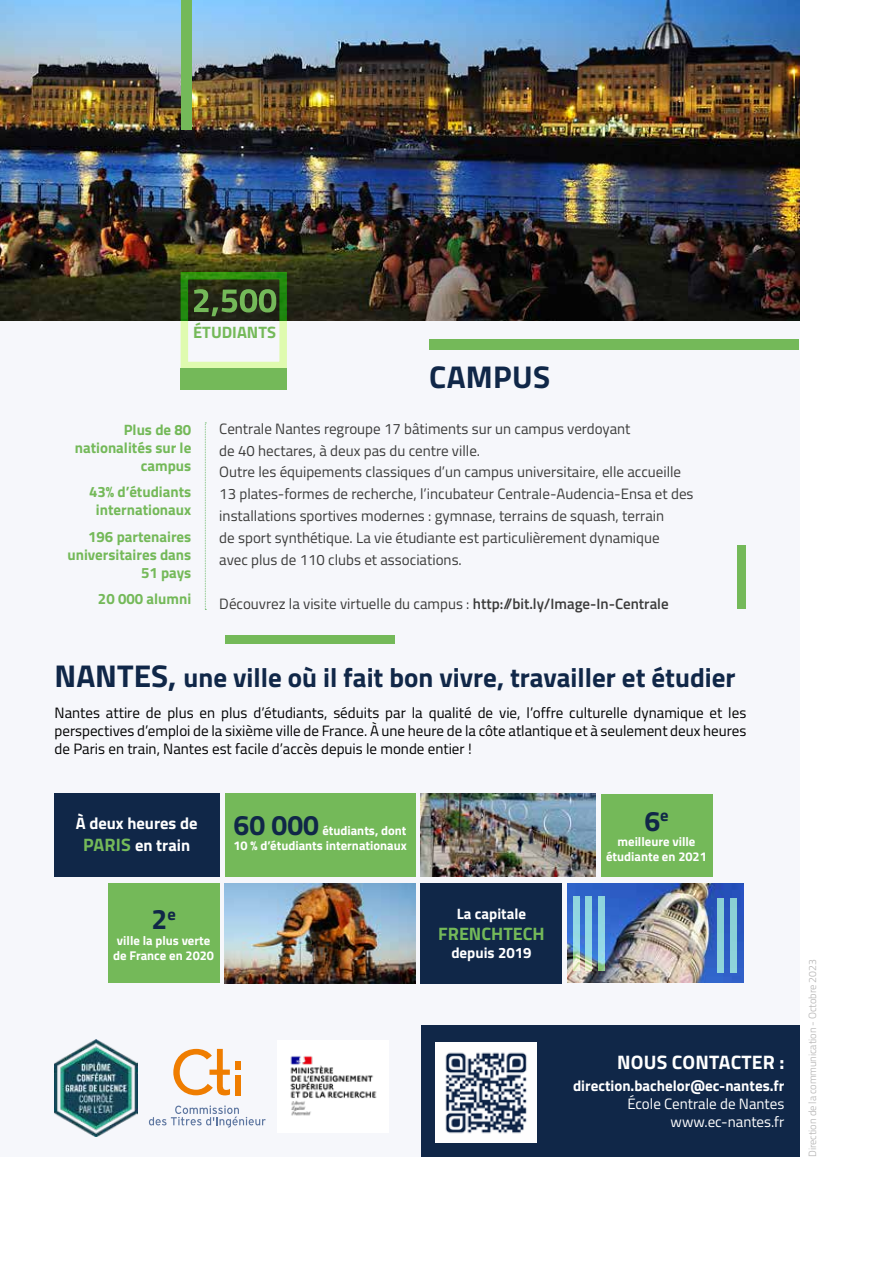
<style>
.page{position:relative;width:893px;height:1263px;background:#fff}
.page>*{position:absolute;margin:0;border:0;box-sizing:border-box;transform-origin:0 0}
.t1{font:700 31.5px "Titillium";letter-spacing:.01em;color:#102748}
.t2{font:700 28.35px "Titillium";color:#102748}
.t3{font:700 27px "Titillium";color:#102748}
.t4{font:700 19.5px "Titillium";letter-spacing:.01em;color:#fff}
.t5{font:700 18px "Titillium";color:#74b959}
.t6{font:700 16.5px/21.6px "Titillium";color:#fff;text-align:center}
.t7{font:700 16.5px "Titillium";color:#74b959}
.t8{font:15px/21.9px "Titillium";color:#3c3c3b}
.t9{font:15px/18px "Titillium";color:#000;text-align:justify}
.t10{font:700 15px/18px "Titillium";color:#74b959;text-align:right}
.t11{font:700 15px "Titillium";color:#fff}
.t12{font:15px/18px "Titillium";color:#fff;text-align:right}
.t13{font:700 12.75px/15.3px "Titillium";color:#fff}
.t14{font:300 10.5px "Titillium";letter-spacing:-.01em;color:#b3b2b2}
.s1{font-weight:600}
.s2{font-size:31.5px}
.s3{font-size:18px;color:#74b959}
</style>
<div class="page">
<div style="left:0;top:223px;width:799px;height:934px;background:#f6f7fb"></div>
<div style="left:421px;top:1025px;width:378px;height:132px;background:#102748"></div>
<svg style="left:173px;top:1049px;width:57px;height:46px"></svg>
<div style="left:235px;top:1075px;width:5px;height:20px;background:#ef7d00"></div>
<div style="left:235px;top:1061px;width:5px;height:8px;background:#ef7d00"></div>
<svg style="left:149px;top:1105px;width:117px;height:22px"></svg>
<img style="left:54px;top:1040px;width:84px;height:96px">
<div style="left:277px;top:1040px;width:111px;height:92px;background:#fff"></div>
<img style="left:290px;top:1056px;width:87px;height:60px">
<img style="left:0;top:0;width:799px;height:321px">
<div style="left:181px;top:369px;width:106px;height:21px;background:#74b959"></div>
<div style="left:181px;top:0;width:11px;height:129px;background:#74b959"></div>
<div style="left:429px;top:339px;width:370px;height:11px;background:#74b959"></div>
<div style="left:737px;top:545px;width:9px;height:64px;background:#74b959"></div>
<div style="left:225px;top:635px;width:170px;height:9px;background:#74b959"></div>
<svg style="left:194px;top:289px;width:82px;height:27px;background:#446131"></svg>
<svg style="left:205px;top:422px;width:1px;height:188px"></svg>
<img style="left:225px;top:883px;width:190px;height:100px">
<div style="left:54px;top:793px;width:165px;height:83px;background:#102748"></div>
<div style="left:108px;top:883px;width:111px;height:100px;background:#74b959"></div>
<div style="left:602px;top:794px;width:111px;height:82px;background:#74b959"></div>
<img style="left:421px;top:794px;width:174px;height:82px">
<img style="left:567px;top:883px;width:177px;height:100px">
<div style="left:421px;top:883px;width:141px;height:100px;background:#102748"></div>
<div style="left:225px;top:793px;width:190px;height:83px;background:#74b959"></div>
<svg style="left:573px;top:896px;width:6px;height:74px"></svg>
<svg style="left:586px;top:896px;width:6px;height:74px"></svg>
<div style="left:717px;top:898px;width:6px;height:75px;background:#8cd2d6"></div>
<svg style="left:599px;top:896px;width:6px;height:74px"></svg>
<div style="left:730px;top:898px;width:6px;height:75px;background:#8bd1d6"></div>
<img style="left:436px;top:1042px;width:100px;height:100px">
<p class="t7" style="left:193px;top:320px;width:84px">ÉTUDIANTS</p>
<h1 class="t1" style="left:429px;top:352px;width:122px">CAMPUS</h1>
<p class="t10" style="left:75px;top:420px;width:118px">Plus de 80 nationalités sur le campus</p>
<p class="t10" style="left:89px;top:482px;width:104px;text-align:center">43% d’étudiants internationaux</p>
<p class="t10" style="left:67px;top:527px;width:125px">196 partenaires universitaires dans<br>51 pays</p>
<p class="t10" style="left:98px;top:589px;width:95px">20 000 alumni</p>
<p class="t8" style="left:219px;top:417px;width:476px">Centrale Nantes regroupe 17 bâtiments sur un campus verdoyant<br>de 40 hectares, à deux pas du centre ville.<br>Outre les équipements classiques d’un campus universitaire, elle accueille 13 plates-formes de recherche, l’incubateur Centrale-Audencia-Ensa et des installations sportives modernes : gymnase, terrains de squash, terrain<br>de sport synthétique. La vie étudiante est particulièrement dynamique<br>avec plus de 110 clubs et associations.</p>
<p class="t8" style="left:219px;top:592px;width:451px">Découvrez la visite virtuelle du campus : <span class="s1">http://bit.ly/Image-In-Centrale</span></p>
<h3 class="t3" style="left:55px;top:657px;width:683px"><span class="s2">NANTES,</span> une ville où il fait bon vivre, travailler et étudier</h3>
<p class="t9" style="left:55px;top:703px;width:693px">Nantes attire de plus en plus d’étudiants, séduits par la qualité de vie, l’offre culturelle dynamique et les perspectives d’emploi de la sixième ville de France. À une heure de la côte atlantique et à seulement deux heures de Paris en train, Nantes est facile d’accès depuis le monde entier !</p>
<p class="t6" style="left:76px;top:812px;width:123px">À deux heures de<br><span class="s3">PARIS</span> en train</p>
<h2 class="t2" style="left:234px;top:803px;width:87px">60 000</h2>
<p class="t13" style="left:233px;top:822px;width:175px;text-align:right">étudiants, dont<br>10 % d’étudiants internationaux</p>
<h2 class="t2" style="left:152px;top:898px;width:26px">2<sup>e</sup></h2>
<p class="t13" style="left:113px;top:932px;width:102px">ville la plus verte de France en 2020</p>
<p class="t11" style="left:457px;top:902px;width:71px">La capitale</p>
<p class="t5" style="left:438px;top:920px;width:108px">FRENCHTECH</p>
<p class="t11" style="left:451px;top:942px;width:82px">depuis 2019</p>
<h2 class="t2" style="left:644px;top:799px;width:26px">6<sup>e</sup></h2>
<p class="t13" style="left:606px;top:833px;width:102px;text-align:center">meilleure ville étudiante en 2021</p>
<h3 class="t4" style="left:617px;top:1047px;width:169px">NOUS CONTACTER :</h3>
<p class="t11" style="left:573px;top:1074px;width:213px">direction.bachelor@ec-nantes.fr</p>
<p class="t12" style="left:627px;top:1094px;width:159px">École Centrale de Nantes www.ec-nantes.fr</p>
<p class="t14" style="left:805px;top:1157px;width:199px;rotate:-90deg">Direction de la communication - Octobre 2023</p>
</div>
